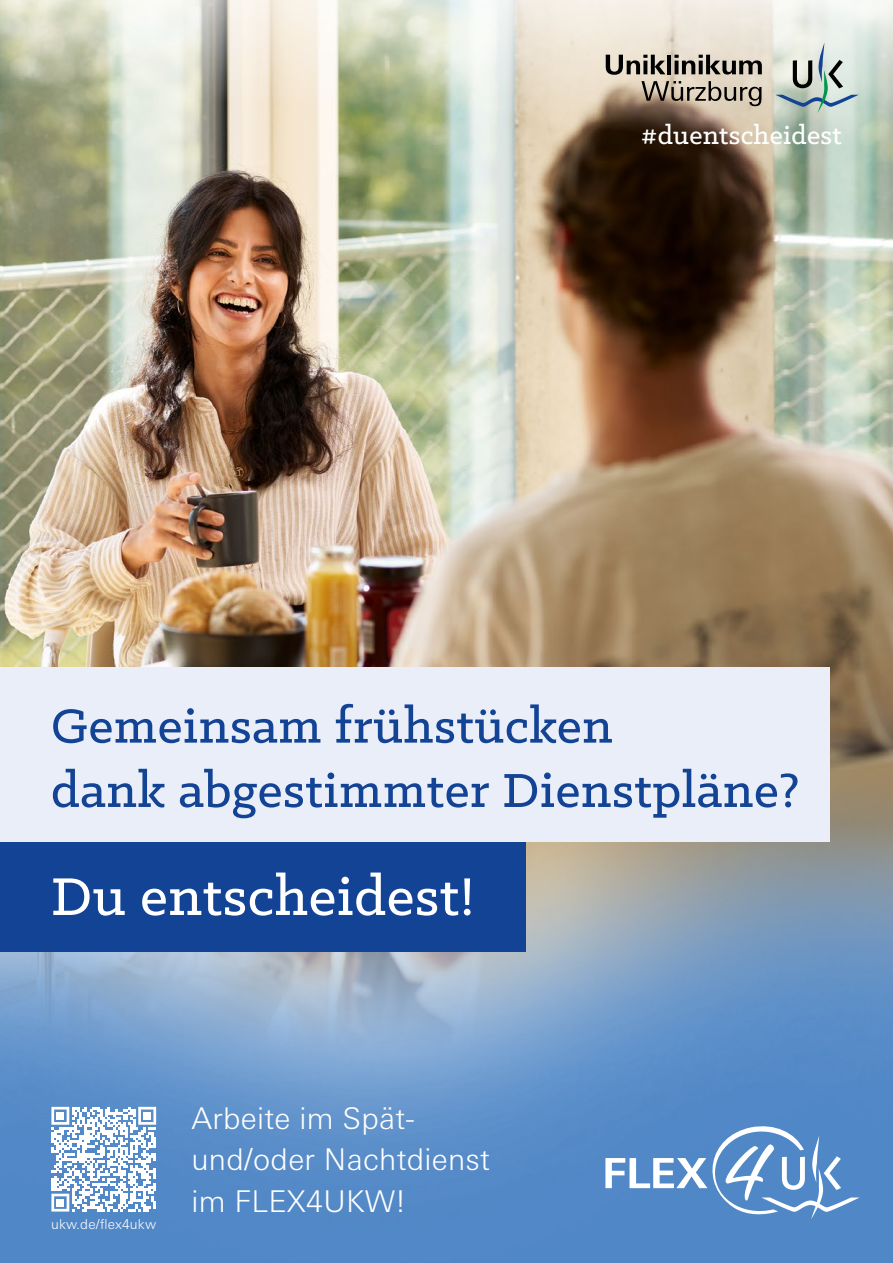
<style>
.page{position:relative;width:893px;height:1263px;background:#fff}
.page>*{position:absolute;margin:0;border:0;box-sizing:border-box;transform-origin:0 0}
.t1{font:500 60px "Klinic Slab";letter-spacing:.01em;color:#fff}
.t2{font:500 54px/64.3px "Klinic Slab";letter-spacing:.01em;color:#134395}
.t3{font:300 30px/41.4px "Univers Next Pro";letter-spacing:.01em;color:#fff}
.t4{font:500 28.65px "Klinic Slab";letter-spacing:.01em;color:#fff}
.t5{font:300 13.65px "Univers Next Pro";letter-spacing:.015em;color:#fff}
</style>
<div class="page">
<img style="left:0;top:164px;width:893px;height:460px">
<img style="left:0;top:624px;width:893px;height:639px">
<svg style="left:605px;top:1123px;width:255px;height:96px;background:#6e9bcf"></svg>
<div style="left:0;top:842px;width:526px;height:110px;background:#134395"></div>
<svg style="left:51px;top:1107px;width:105px;height:104px"></svg>
<div style="left:57px;top:1112px;width:7px;height:7px;background:#fff"></div>
<div style="left:143px;top:1112px;width:8px;height:7px;background:#fff"></div>
<div style="left:57px;top:1199px;width:7px;height:7px;background:#fff"></div>
<div style="left:0;top:667px;width:829px;height:175px;background:#e9eef9"></div>
<svg style="left:0;top:0;width:893px;height:164px;background:#cac9b6"></svg>
<svg style="left:606px;top:55px;width:59px;height:20px"></svg>
<hr style="left:667px;top:55px;width:4px;height:19px;background:#000">
<svg style="left:674px;top:55px;width:88px;height:20px;background:#8a837a"></svg>
<svg style="left:641px;top:81px;width:121px;height:25px;background:#a39787"></svg>
<svg style="left:775px;top:43px;width:84px;height:70px;background:#bbc8c3"></svg>
<p class="t4" style="left:641px;top:117px;width:202px">#duentscheidest</p>
<p class="t2" style="left:51px;top:692px;width:750px">Gemeinsam frühstücken<br>dank abgestimmter Dienstpläne?</p>
<p class="t1" style="left:51px;top:858px;width:425px">Du entscheidest!</p>
<p class="t5" style="left:51px;top:1216px;width:107px">ukw.de/flex4ukw</p>
<p class="t3" style="left:191px;top:1097px;width:300px">Arbeite im Spät&shy;und/oder Nachtdienst im FLEX4UKW!</p>
</div>
